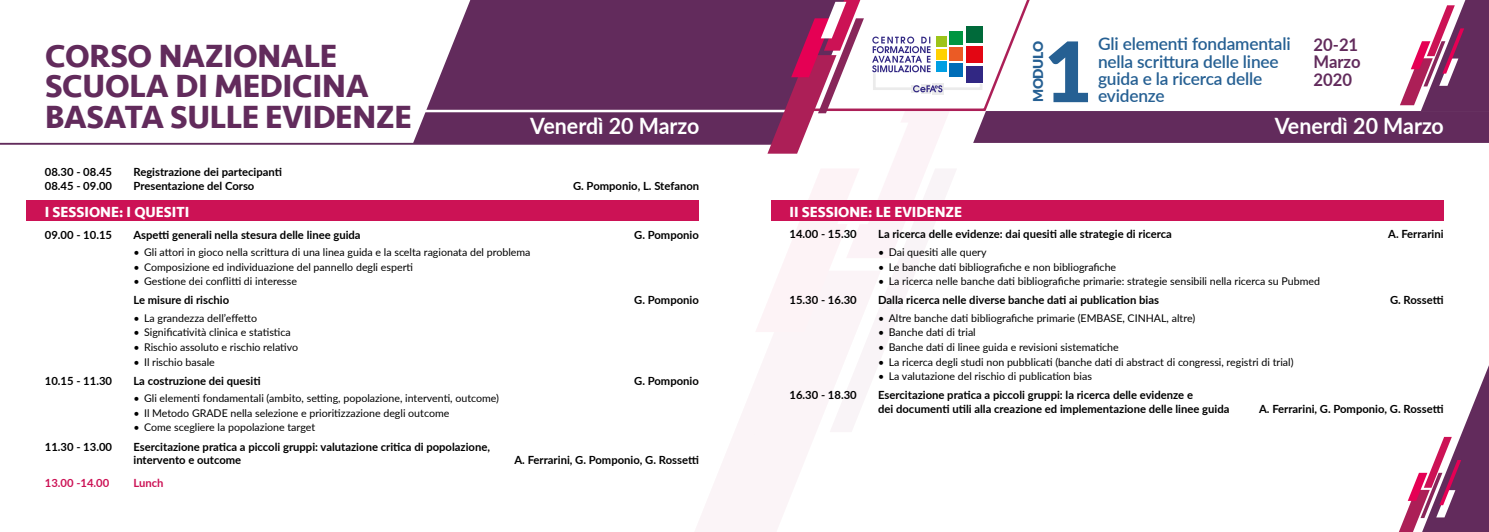
<style>
.page{position:relative;width:1489px;height:532px;background:#fff}
.page>*{position:absolute;margin:0;border:0;box-sizing:border-box;transform-origin:0 0}
.t1{font:900 83.25px "Lato";color:#266093}
.t2{font:700 33px/30.2px "Seravek";letter-spacing:-.01em;color:#622b5c}
.t3{font:700 22.5px "Lato";color:#fff;scale:.95 1}
.t4{font:700 17.5px/17.5px "Lato";color:#622b5c;scale:.95 1}
.t5{font:600 17.25px/17.2px "Lato";letter-spacing:-.01em;color:#266093}
.t6{font:700 15px "Seravek";color:#fff}
.t7{font:900 13.62px "Lato";letter-spacing:-.025em;color:#266093}
.t8{font:700 11.25px/13.5px "Lato";color:#000}
.t9{font:700 11.25px "Lato";color:#cc1255}
.t10{font:10.62px "Lato";color:#000}
</style>
<div class="page">
<svg style="left:695px;top:332px;width:134px;height:199px;fill:#fbf4f7"></svg>
<svg style="left:829px;top:332px;width:62px;height:100px"></svg>
<div style="left:26px;top:200px;width:673px;height:20px;background:#cc1255"></div>
<div style="left:0;top:0;width:742px;height:145px;background:#622b5c"></div>
<svg style="left:0;top:0;width:470px;height:143px"></svg>
<hr style="left:422px;top:110px;width:377px;height:2px;background:#fff">
<svg style="left:742px;top:0;width:746px;height:332px"></svg>
<svg style="left:1399px;top:368px;width:89px;height:163px"></svg>
<div style="left:771px;top:200px;width:672px;height:20px;background:#cc1255"></div>
<p class="t7" style="left:1027px;top:102px;width:63px;rotate:-90deg">MODULO</p>
<h3 class="t5" style="left:1097px;top:35px;width:194px">Gli elementi fondamentali nella scrittura delle linee guida e la ricerca delle</h3>
<h2 class="t2" style="left:45px;top:40px;width:368px">CORSO NAZIONALE<br>SCUOLA DI MEDICINA<br>BASATA SULLE EVIDENZE</h2>
<h3 class="t4" style="left:1313px;top:35px;width:51px">20-21<br>Marzo<br>2020</h3>
<h1 class="t1" style="left:1044px;top:9px;width:50px">1</h1>
<h3 class="t5" style="left:1097px;top:86px;width:68px">evidenze</h3>
<h3 class="t3" style="left:530px;top:109px;width:179px">Venerdì 20 Marzo</h3>
<h3 class="t3" style="left:1274px;top:109px;width:179px">Venerdì 20 Marzo</h3>
<p class="t8" style="left:45px;top:165px;width:69px">08.30 - 08.45</p>
<p class="t8" style="left:133px;top:165px;width:150px">Registrazione dei partecipanti</p>
<p class="t8" style="left:45px;top:178px;width:69px">08.45 - 09.00</p>
<p class="t8" style="left:133px;top:178px;width:122px">Presentazione del Corso</p>
<p class="t8" style="left:573px;top:178px;width:128px">G. Pomponio, L. Stefanon</p>
<h3 class="t6" style="left:45px;top:199px;width:146px">I SESSIONE: I QUESITI</h3>
<p class="t8" style="left:45px;top:227px;width:69px">09.00 - 10.15</p>
<p class="t8" style="left:133px;top:227px;width:229px">Aspetti generali nella stesura delle linee guida</p>
<p class="t8" style="left:634px;top:227px;width:66px">G. Pomponio</p>
<p class="t10" style="left:133px;top:244px;width:398px">• Gli attori in gioco nella scrittura di una linea guida e la scelta ragionata del problema</p>
<p class="t10" style="left:133px;top:259px;width:281px">• Composizione ed individuazione del pannello degli esperti</p>
<p class="t10" style="left:133px;top:273px;width:165px">• Gestione dei conflitti di interesse</p>
<p class="t8" style="left:133px;top:293px;width:97px">Le misure di rischio</p>
<p class="t8" style="left:634px;top:293px;width:66px">G. Pomponio</p>
<p class="t10" style="left:133px;top:310px;width:125px">• La grandezza dell’effetto</p>
<p class="t10" style="left:133px;top:325px;width:159px">• Significatività clinica e statistica</p>
<p class="t10" style="left:133px;top:339px;width:166px">• Rischio assoluto e rischio relativo</p>
<p class="t10" style="left:133px;top:354px;width:83px">• Il rischio basale</p>
<p class="t8" style="left:45px;top:373px;width:69px">10.15 - 11.30</p>
<p class="t8" style="left:133px;top:373px;width:129px">La costruzione dei quesiti</p>
<p class="t8" style="left:634px;top:373px;width:66px">G. Pomponio</p>
<p class="t10" style="left:133px;top:390px;width:367px">• Gli elementi fondamentali (ambito, setting, popolazione, interventi, outcome)</p>
<p class="t10" style="left:133px;top:405px;width:317px">• Il Metodo GRADE nella selezione e prioritizzazione degli outcome</p>
<p class="t10" style="left:133px;top:420px;width:183px">• Come scegliere la popolazione target</p>
<p class="t8" style="left:45px;top:439px;width:69px">11.30 - 13.00</p>
<p class="t8" style="left:133px;top:439px;width:358px">Esercitazione pratica a piccoli gruppi: valutazione critica di popolazione, intervento e outcome</p>
<p class="t8" style="left:514px;top:452px;width:186px">A. Ferrarini, G. Pomponio, G. Rossetti</p>
<p class="t9" style="left:45px;top:474px;width:66px">13.00 -14.00</p>
<p class="t9" style="left:133px;top:474px;width:32px">Lunch</p>
<h3 class="t6" style="left:789px;top:199px;width:174px">II SESSIONE: LE EVIDENZE</h3>
<p class="t8" style="left:789px;top:227px;width:69px">14.00 - 15.30</p>
<p class="t8" style="left:878px;top:227px;width:295px">La ricerca delle evidenze: dai quesiti alle strategie di ricerca</p>
<p class="t8" style="left:1387px;top:227px;width:57px">A. Ferrarini</p>
<p class="t10" style="left:878px;top:244px;width:110px">• Dai quesiti alle query</p>
<p class="t10" style="left:878px;top:259px;width:239px">• Le banche dati bibliografiche e non bibliografiche</p>
<p class="t10" style="left:878px;top:273px;width:443px">• La ricerca nelle banche dati bibliografiche primarie: strategie sensibili nella ricerca su Pubmed</p>
<p class="t8" style="left:789px;top:293px;width:69px">15.30 - 16.30</p>
<p class="t8" style="left:878px;top:293px;width:282px">Dalla ricerca nelle diverse banche dati ai publication bias</p>
<p class="t8" style="left:1389px;top:293px;width:55px">G. Rossetti</p>
<p class="t10" style="left:878px;top:310px;width:318px">• Altre banche dati bibliografiche primarie (EMBASE, CINHAL, altre)</p>
<p class="t10" style="left:878px;top:325px;width:99px">• Banche dati di trial</p>
<p class="t10" style="left:878px;top:339px;width:242px">• Banche dati di linee guida e revisioni sistematiche</p>
<p class="t10" style="left:878px;top:354px;width:417px">• La ricerca degli studi non pubblicati (banche dati di abstract di congressi, registri di trial)</p>
<p class="t10" style="left:878px;top:368px;width:215px">• La valutazione del rischio di publication bias</p>
<p class="t8" style="left:789px;top:388px;width:69px">16.30 - 18.30</p>
<p class="t8" style="left:878px;top:388px;width:353px">Esercitazione pratica a piccoli gruppi: la ricerca delle evidenze e<br>dei documenti utili alla creazione ed implementazione delle linee guida</p>
<p class="t8" style="left:1258px;top:401px;width:186px">A. Ferrarini, G. Pomponio, G. Rossetti</p>
</div>
